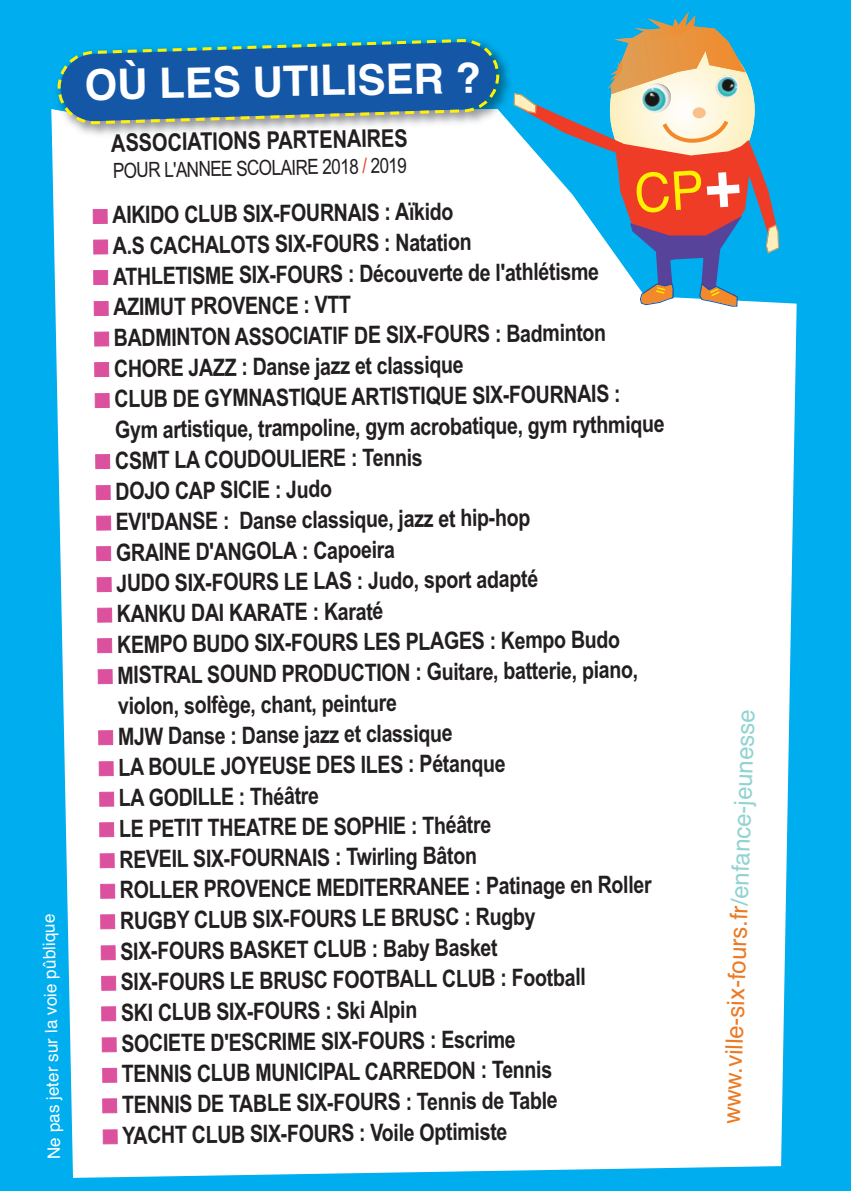
<style>
.page{position:relative;width:851px;height:1191px;background:#fff}
.page>*{position:absolute;margin:0;border:0;box-sizing:border-box;transform-origin:0 0}
.t1{font:700 42px "Helvetica";color:#fff}
.t2{font:700 24.4px "Arial Narrow";color:#231f20}
.t3{font:700 24px/30.6px "Arial Narrow";color:#231f20}
.t4{font:24px "Helvetica";color:#eb7a23}
.t5{font:21px "Arial Narrow";color:#231f20}
.t6{font:17.2px "Helvetica";color:#fff}
.s1{color:#ef3c26}
.s2{color:#dc519e}
.s3{color:#91d3d1}
</style>
<div class="page">
<div style="left:0;top:0;width:850px;height:1191px;background:#00aeef"></div>
<div style="left:54px;top:146px;width:742px;height:1031px;background:#fff"></div>
<div style="left:51px;top:55px;width:459px;height:183px;background:#fff"></div>
<svg style="left:56px;top:38px;width:445px;height:88px;background:#2f73aa"></svg>
<svg style="left:513px;top:12px;width:269px;height:295px"></svg>
<p class="t6" style="left:44px;top:1159px;width:247px;rotate:-91deg">Ne pas ej et r sur al vo ei pûbl qi ue</p>
<h1 class="t1" style="left:84px;top:60px;width:398px;rotate:-1deg">OÙ LES UTILISER ?</h1>
<p class="t2" style="left:111px;top:129px;width:298px;rotate:-1deg">ASSOCIATIONS PARTENAIRES</p>
<p class="t5" style="left:113px;top:158px;width:295px;rotate:-1deg">POUR L'ANNEE SCOLAIRE 2018 <span class="s1">/</span> 2019</p>
<p class="t3" style="left:92px;top:201px;width:362px;rotate:-1deg"><span class="s2">■</span> AIKIDO CLUB SIX-FOURNAIS : Aïkido</p>
<p class="t3" style="left:93px;top:232px;width:380px;rotate:-1deg"><span class="s2">■</span> A.S CACHALOTS SIX-FOURS : Natation</p>
<p class="t3" style="left:93px;top:263px;width:507px;rotate:-1deg"><span class="s2">■</span> ATHLETISME SIX-FOURS : Découverte de l'athlétisme</p>
<p class="t3" style="left:93px;top:293px;width:259px;rotate:-1deg"><span class="s2">■</span> AZIMUT PROVENCE : VTT</p>
<p class="t3" style="left:94px;top:324px;width:513px;rotate:-1deg"><span class="s2">■</span> BADMINTON ASSOCIATIF DE SIX-FOURS : Badminton</p>
<p class="t3" style="left:94px;top:355px;width:371px;rotate:-1deg"><span class="s2">■</span> CHORE JAZZ : Danse jazz et classique</p>
<p class="t3" style="left:114px;top:386px;width:551px;text-indent:-20px;rotate:-1deg"><span class="s2">■</span> CLUB DE GYMNASTIQUE ARTISTIQUE SIX-FOURNAIS :<br>Gym artistique, trampoline, gym acrobatique, gym rythmique</p>
<p class="t3" style="left:95px;top:447px;width:329px;rotate:-1deg"><span class="s2">■</span> CSMT LA COUDOULIERE : Tennis</p>
<p class="t3" style="left:95px;top:477px;width:238px;rotate:-1deg"><span class="s2">■</span> DOJO CAP SICIE : Judo</p>
<p class="t3" style="left:96px;top:508px;width:435px;rotate:-1deg"><span class="s2">■</span> EVI'DANSE : Danse classique, jazz et hip-hop</p>
<p class="t3" style="left:96px;top:538px;width:300px;rotate:-1deg"><span class="s2">■</span> GRAINE D'ANGOLA : Capoeira</p>
<p class="t3" style="left:96px;top:570px;width:443px;rotate:-1deg"><span class="s2">■</span> JUDO SIX-FOURS LE LAS : Judo, sport adapté</p>
<p class="t3" style="left:97px;top:600px;width:288px;rotate:-1deg"><span class="s2">■</span> KANKU DAI KARATE : Karaté</p>
<p class="t3" style="left:97px;top:631px;width:524px;rotate:-1deg"><span class="s2">■</span> KEMPO BUDO SIX-FOURS LES PLAGES : Kempo Budo</p>
<p class="t3" style="left:117px;top:662px;width:522px;line-height:29.6px;text-indent:-20px;rotate:-1deg"><span class="s2">■</span> MISTRAL SOUND PRODUCTION : Guitare, batterie, piano, violon, solfège, chant, peinture</p>
<p class="t3" style="left:98px;top:723px;width:356px;rotate:-1deg"><span class="s2">■</span> MJW Danse : Danse jazz et classique</p>
<p class="t3" style="left:98px;top:753px;width:408px;rotate:-1deg"><span class="s2">■</span> LA BOULE JOYEUSE DES ILES : Pétanque</p>
<p class="t3" style="left:99px;top:783px;width:221px;rotate:-1deg"><span class="s2">■</span> LA GODILLE : Théâtre</p>
<p class="t3" style="left:99px;top:815px;width:393px;rotate:-1deg"><span class="s2">■</span> LE PETIT THEATRE DE SOPHIE : Théâtre</p>
<p class="t3" style="left:99px;top:845px;width:379px;rotate:-1deg"><span class="s2">■</span> REVEIL SIX-FOURNAIS : Twirling Bâton</p>
<p class="t3" style="left:100px;top:877px;width:553px;rotate:-1deg"><span class="s2">■</span> ROLLER PROVENCE MEDITERRANEE : Patinage en Roller</p>
<p class="t3" style="left:100px;top:907px;width:437px;rotate:-1deg"><span class="s2">■</span> RUGBY CLUB SIX-FOURS LE BRUSC : Rugby</p>
<p class="t3" style="left:100px;top:937px;width:398px;rotate:-1deg"><span class="s2">■</span> SIX-FOURS BASKET CLUB : Baby Basket</p>
<p class="t3" style="left:101px;top:968px;width:486px;rotate:-1deg"><span class="s2">■</span> SIX-FOURS LE BRUSC FOOTBALL CLUB : Football</p>
<p class="t3" style="left:101px;top:998px;width:318px;rotate:-1deg"><span class="s2">■</span> SKI CLUB SIX-FOURS : Ski Alpin</p>
<p class="t3" style="left:101px;top:1029px;width:415px;rotate:-1deg"><span class="s2">■</span> SOCIETE D'ESCRIME SIX-FOURS : Escrime</p>
<p class="t3" style="left:102px;top:1060px;width:451px;rotate:-1deg"><span class="s2">■</span> TENNIS CLUB MUNICIPAL CARREDON : Tennis</p>
<p class="t3" style="left:102px;top:1091px;width:457px;rotate:-1deg"><span class="s2">■</span> TENNIS DE TABLE SIX-FOURS : Tennis de Table</p>
<p class="t3" style="left:102px;top:1121px;width:406px;rotate:-1deg"><span class="s2">■</span> YACHT CLUB SIX-FOURS : Voile Optimiste</p>
<p class="t4" style="left:717px;top:1123px;width:416px;rotate:-88deg">www.ville-six-fours.fr<span class="s3">/enfance-jeunesse</span></p>
</div>
